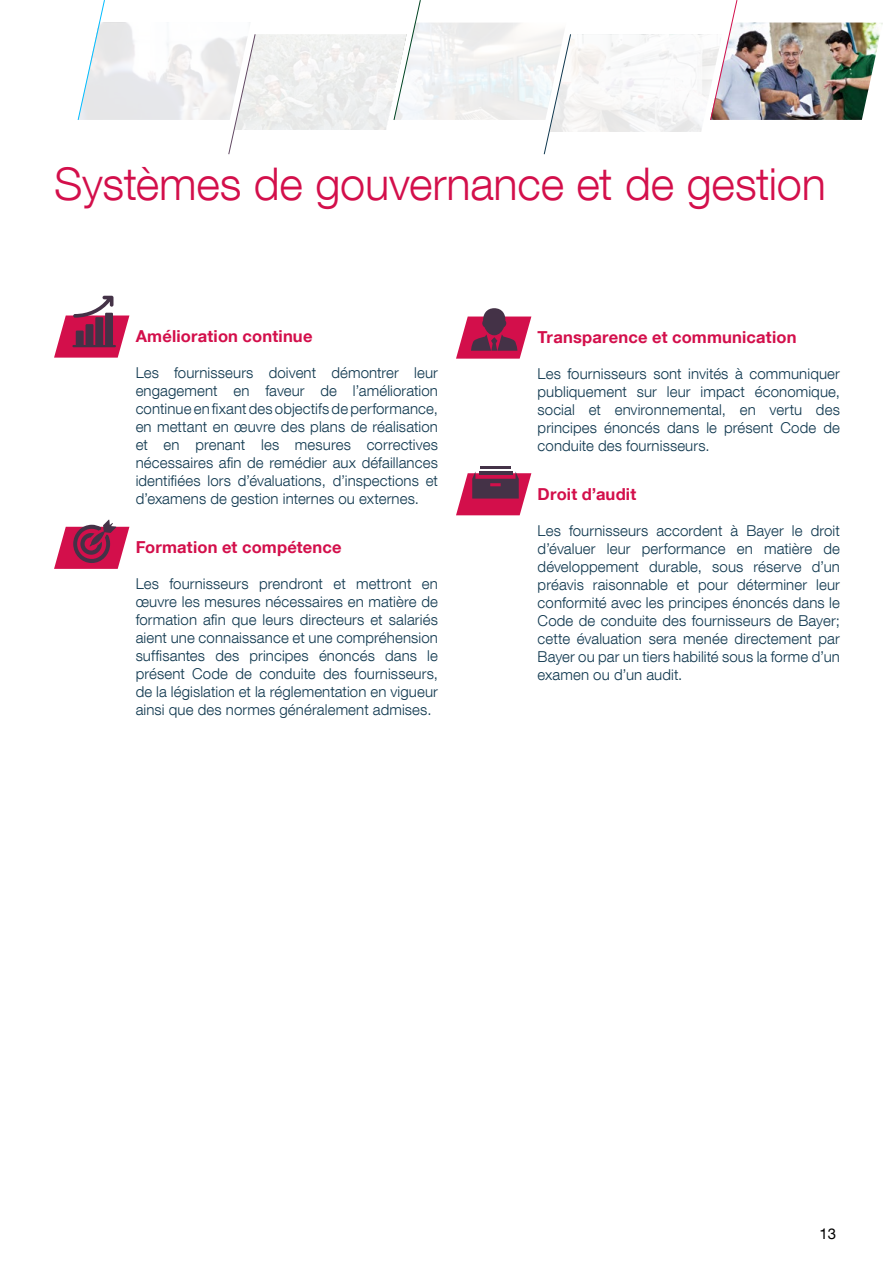
<style>
.page{position:relative;width:894px;height:1263px;background:#fff}
.page>*{position:absolute;margin:0;border:0;box-sizing:border-box;transform-origin:0 0}
.t1{font:300 45px "Helvetica Neue LT Com";letter-spacing:-.005em;color:#d30f4b}
.t2{font:700 16.5px "Helvetica Neue LT Com";letter-spacing:.01em;color:#d30f4b}
.t3{font:300 15px/18px "Helvetica Neue LT Com";letter-spacing:.01em;color:#10384f;text-align:justify}
.t4{font:15px "Helvetica Neue LT Com";color:#000}
</style>
<div class="page">
<hr style="left:481px;top:465px;width:30px;height:3px;background:#443247">
<svg style="left:456px;top:471px;width:75px;height:44px"></svg>
<svg style="left:54px;top:296px;width:75px;height:61px"></svg>
<svg style="left:54px;top:519px;width:75px;height:50px"></svg>
<svg style="left:456px;top:308px;width:75px;height:51px"></svg>
<img style="left:737px;top:23px;width:145px;height:97px">
<svg style="left:77px;top:0;width:660px;height:155px"></svg>
<h1 class="t1" style="left:54px;top:156px;width:773px">Systèmes de gouvernance et de gestion</h1>
<p class="t2" style="left:136px;top:325px;width:178px">Amélioration continue</p>
<p class="t3" style="left:136px;top:363px;width:304px">Les fournisseurs doivent démontrer leur engagement en faveur de l’amélioration continue en fixant des objectifs de performance, en mettant en œuvre des plans de réalisation et en prenant les mesures correctives nécessaires afin de remédier aux défaillances identifiées lors d’évaluations, d’inspections et d’examens de gestion internes ou externes.</p>
<p class="t2" style="left:136px;top:537px;width:207px">Formation et compétence</p>
<p class="t3" style="left:136px;top:575px;width:304px">Les fournisseurs prendront et mettront en œuvre les mesures nécessaires en matière de formation afin que leurs directeurs et salariés aient une connaissance et une compréhension suffisantes des principes énoncés dans le présent Code de conduite des fournisseurs, de la législation et la réglementation en vigueur ainsi que des normes généralement admises.</p>
<p class="t2" style="left:537px;top:326px;width:260px">Transparence et communication</p>
<p class="t3" style="left:537px;top:364px;width:304px">Les fournisseurs sont invités à communiquer publiquement sur leur impact économique, social et environnemental, en vertu des principes énoncés dans le présent Code de conduite des fournisseurs.</p>
<p class="t2" style="left:537px;top:483px;width:100px">Droit d’audit</p>
<p class="t3" style="left:537px;top:521px;width:304px">Les fournisseurs accordent à Bayer le droit d’évaluer leur performance en matière de développement durable, sous réserve d’un préavis raisonnable et pour déterminer leur conformité avec les principes énoncés dans le Code de conduite des fournisseurs de Bayer; cette évaluation sera menée directement par Bayer ou par un tiers habilité sous la forme d’un examen ou d’un audit.</p>
<p class="t4" style="left:819px;top:1224px;width:18px">13</p>
</div>
